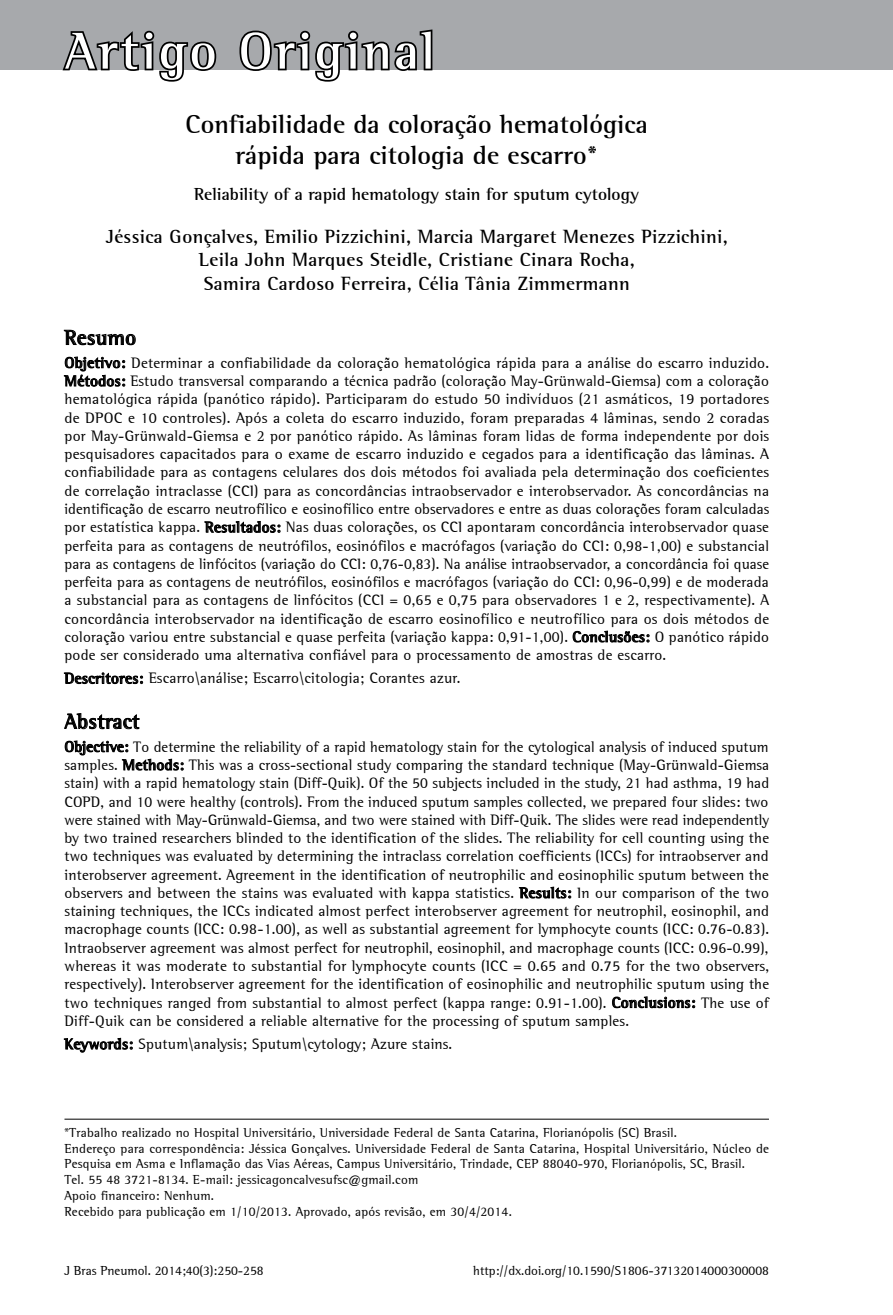
<style>
.page{position:relative;width:893px;height:1315px;background:#fff}
.page>*{position:absolute;margin:0;border:0;box-sizing:border-box;transform-origin:0 0}
.t1{font:700 52.5px "Libre Semi Serif S Si";letter-spacing:.05em;color:#fff}
.t2{font:700 26.25px/31.5px "Libre Semi Serif S Si";color:#000;text-align:center}
.t3{font:700 21px "Libre Semi Serif S Si";letter-spacing:.015em;color:#000}
.t4{font:700 19.25px/23.1px "Libre Semi Serif S Si";letter-spacing:.015em;color:#000;text-align:center}
.t5{font:700 17.5px "Libre Semi Serif S Si";color:#000}
.t6{font:15.22px/18.2px "Libre Semi Serif S Si";letter-spacing:.015em;color:#000;text-align:justify}
.t7{font:13.12px/15.8px "Libre Semi Serif S Si";letter-spacing:.015em;color:#000}
.s1{font-weight:700}
</style>
<div class="page">
<div style="left:0;top:0;width:893px;height:70px;background:#a7a9ac"></div>
<svg style="left:64px;top:330px;width:71px;height:15px"></svg>
<svg style="left:64px;top:357px;width:61px;height:29px"></svg>
<svg style="left:205px;top:521px;width:75px;height:11px"></svg>
<svg style="left:573px;top:631px;width:76px;height:11px"></svg>
<svg style="left:64px;top:673px;width:79px;height:11px"></svg>
<svg style="left:65px;top:713px;width:74px;height:16px"></svg>
<svg style="left:65px;top:741px;width:118px;height:29px"></svg>
<svg style="left:519px;top:887px;width:52px;height:11px"></svg>
<svg style="left:612px;top:996px;width:83px;height:12px"></svg>
<svg style="left:64px;top:1038px;width:69px;height:14px"></svg>
<hr style="left:64px;top:1118px;width:705px;height:1px;background:#000">
<svg style="left:62px;top:30px;width:155px;height:52px"></svg>
<svg style="left:239px;top:29px;width:194px;height:53px"></svg>
<h1 class="t1" style="left:64px;top:19px;width:372px">Artigo Original</h1>
<h2 class="t2" style="left:186px;top:108px;width:464px">Confiabilidade da coloração hematológica rápida para citologia de escarro*</h2>
<p class="t5" style="left:194px;top:184px;width:446px">Reliability of a rapid hematology stain for sputum cytology</p>
<p class="t4" style="left:106px;top:225px;width:623px">Jéssica Gonçalves, Emilio Pizzichini, Marcia Margaret Menezes Pizzichini,<br>Leila John Marques Steidle, Cristiane Cinara Rocha,<br>Samira Cardoso Ferreira, Célia Tânia Zimmermann</p>
<h3 class="t3" style="left:64px;top:325px;width:73px">Resumo</h3>
<p class="t6" style="left:64px;top:353px;width:706px"><span class="s1">Objetivo:</span> Determinar a confiabilidade da coloração hematológica rápida para a análise do escarro induzido.<br><span class="s1">Métodos:</span> Estudo transversal comparando a técnica padrão (coloração May-Grünwald-Giemsa) com a coloração hematológica rápida (panótico rápido). Participaram do estudo 50 indivíduos (21 asmáticos, 19 portadores de DPOC e 10 controles). Após a coleta do escarro induzido, foram preparadas 4 lâminas, sendo 2 coradas por May-Grünwald-Giemsa e 2 por panótico rápido. As lâminas foram lidas de forma independente por dois pesquisadores capacitados para o exame de escarro induzido e cegados para a identificação das lâminas. A confiabilidade para as contagens celulares dos dois métodos foi avaliada pela determinação dos coeficientes de correlação intraclasse (CCI) para as concordâncias intraobservador e interobservador. As concordâncias na identificação de escarro neutrofílico e eosinofílico entre observadores e entre as duas colorações foram calculadas por estatística kappa. <span class="s1">Resultados:</span> Nas duas colorações, os CCI apontaram concordância interobservador quase perfeita para as contagens de neutrófilos, eosinófilos e macrófagos (variação do CCI: 0,98-1,00) e substancial para as contagens de linfócitos (variação do CCI: 0,76-0,83). Na análise intraobservador, a concordância foi quase perfeita para as contagens de neutrófilos, eosinófilos e macrófagos (variação do CCI: 0,96-0,99) e de moderada a substancial para as contagens de linfócitos (CCI = 0,65 e 0,75 para observadores 1 e 2, respectivamente). A concordância interobservador na identificação de escarro eosinofílico e neutrofílico para os dois métodos de coloração variou entre substancial e quase perfeita (variação kappa: 0,91-1,00). <span class="s1">Conclusões:</span> O panótico rápido pode ser considerado uma alternativa confiável para o processamento de amostras de escarro.</p>
<p class="t6" style="left:64px;top:669px;width:397px"><span class="s1">Descritores:</span> Escarro\análise; Escarro\citologia; Corantes azur.</p>
<h3 class="t3" style="left:64px;top:708px;width:77px">Abstract</h3>
<p class="t6" style="left:64px;top:737px;width:706px"><span class="s1">Objective:</span> To determine the reliability of a rapid hematology stain for the cytological analysis of induced sputum samples. <span class="s1">Methods:</span> This was a cross-sectional study comparing the standard technique (May-Grünwald-Giemsa stain) with a rapid hematology stain (Diff-Quik). Of the 50 subjects included in the study, 21 had asthma, 19 had COPD, and 10 were healthy (controls). From the induced sputum samples collected, we prepared four slides: two were stained with May-Grünwald-Giemsa, and two were stained with Diff-Quik. The slides were read independently by two trained researchers blinded to the identification of the slides. The reliability for cell counting using the two techniques was evaluated by determining the intraclass correlation coefficients (ICCs) for intraobserver and interobserver agreement. Agreement in the identification of neutrophilic and eosinophilic sputum between the observers and between the stains was evaluated with kappa statistics. <span class="s1">Results:</span> In our comparison of the two staining techniques, the ICCs indicated almost perfect interobserver agreement for neutrophil, eosinophil, and macrophage counts (ICC: 0.98-1.00), as well as substantial agreement for lymphocyte counts (ICC: 0.76-0.83).<br>Intraobserver agreement was almost perfect for neutrophil, eosinophil, and macrophage counts (ICC: 0.96-0.99), whereas it was moderate to substantial for lymphocyte counts (ICC = 0.65 and 0.75 for the two observers, respectively). Interobserver agreement for the identification of eosinophilic and neutrophilic sputum using the two techniques ranged from substantial to almost perfect (kappa range: 0.91-1.00). <span class="s1">Conclusions:</span> The use of Diff-Quik can be considered a reliable alternative for the processing of sputum samples.</p>
<p class="t6" style="left:64px;top:1034px;width:389px"><span class="s1">Keywords:</span> Sputum\analysis; Sputum\cytology; Azure stains.</p>
<p class="t7" style="left:64px;top:1124px;width:706px">*Trabalho realizado no Hospital Universitário, Universidade Federal de Santa Catarina, Florianópolis (SC) Brasil.<br>Endereço para correspondência: Jéssica Gonçalves. Universidade Federal de Santa Catarina, Hospital Universitário, Núcleo de Pesquisa em Asma e Inflamação das Vias Aéreas, Campus Universitário, Trindade, CEP 88040-970, Florianópolis, SC, Brasil.<br>Tel. 55 48 3721-8134. E-mail: jessicagoncalvesufsc@gmail.com<br>Apoio financeiro: Nenhum.<br>Recebido para publicação em 1/10/2013. Aprovado, após revisão, em 30/4/2014.</p>
<p class="t7" style="left:64px;top:1263px;width:201px">J Bras Pneumol. 2014;40(3):250-258</p>
<p class="t7" style="left:473px;top:1263px;width:297px">http://dx.doi.org/10.1590/S1806-37132014000300008</p>
</div>
